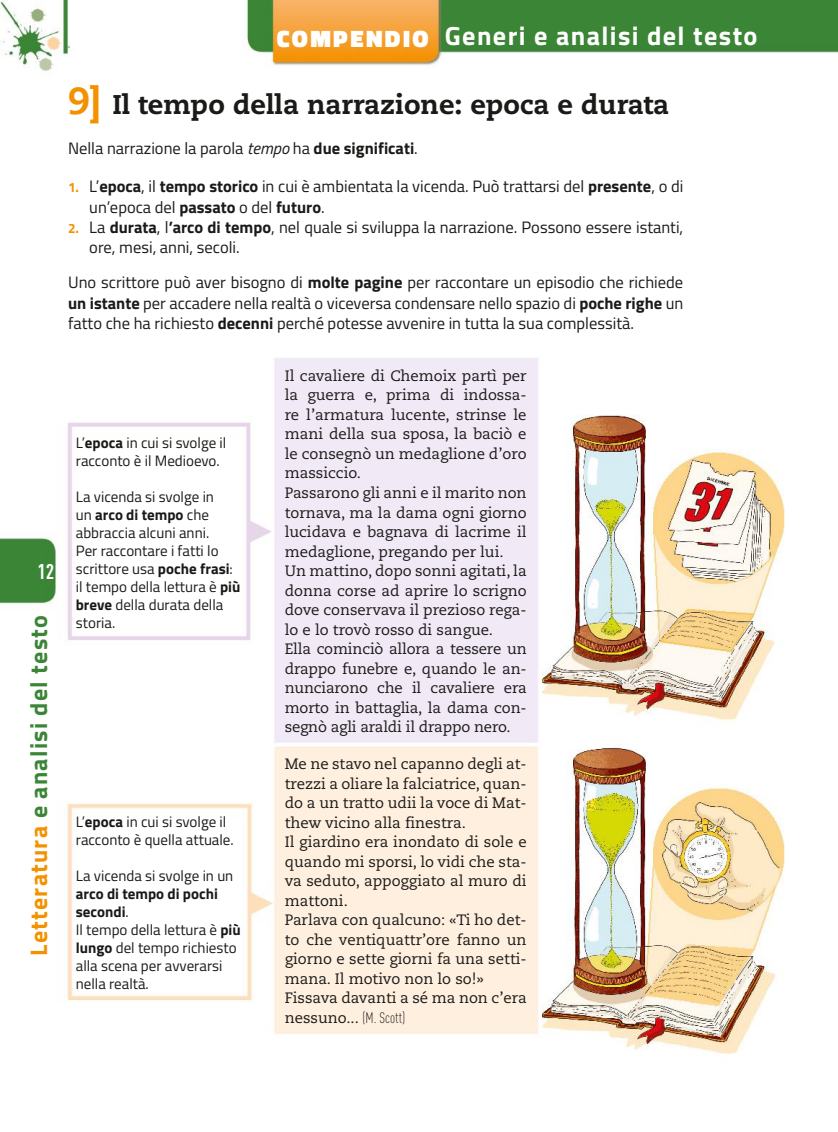
<style>
.page{position:relative;width:838px;height:1132px;background:#fff}
.page>*{position:absolute;margin:0;border:0;box-sizing:border-box;transform-origin:0 0}
.t1{font:800 27px "Caecilia LT Pro 85";color:#1a1a18}
.t2{font:700 26.25px "Titillium";letter-spacing:.05em;color:#fff}
.t3{font:700 24px "Titillium";letter-spacing:.05em;color:#3b8636}
.t4{font:700 condensed 21px "DIN Pro";color:#fff}
.t5{font:16.5px/20.2px "Titillium";color:#1a1a18}
.t6{font:15px/19.5px "Caecilia LT Pro 55 Roman";color:#1a1a18}
.t7{font:15px/18px "Titillium";color:#1a1a18}
.s1{color:#f39200}
.s2{font-size:37.5px;color:#f39200}
.s3{font-style:italic}
.s4{font-weight:700}
.s5{font-weight:700;font-size:13.5px;color:#f39200}
.s6{font-family:"DIN Pro";font-weight:300;font-stretch:condensed}
</style>
<div class="page">
<img style="left:0;top:0;width:838px;height:1055px">
<h3 class="t4" style="left:37px;top:559px;width:18px">12</h3>
<h3 class="t3" style="left:31px;top:955px;width:342px;rotate:-90deg"><span class="s1">Letteratura</span> e analisi del testo</h3>
<h2 class="t2" style="left:277px;top:27px;width:482px"><sub>COMPENDIO</sub> Generi e analisi del testo</h2>
<h1 class="t1" style="left:68px;top:93px;width:602px"><span class="s2">9]</span> Il tempo della narrazione: epoca e durata</h1>
<p class="t5" style="left:68px;top:140px;width:351px">Nella narrazione la parola <span class="s3">tempo</span> ha <span class="s4">due significati</span>.</p>
<p class="t5" style="left:89px;top:178px;width:595px;text-indent:-21px"><span class="s5">1.</span> L’<span class="s4">epoca</span>, il <span class="s4">tempo storico</span> in cui è ambientata la vicenda. Può trattarsi del <span class="s4">presente</span>, o di un’epoca del <span class="s4">passato</span> o del <span class="s4">futuro</span>.</p>
<p class="t5" style="left:89px;top:219px;width:595px;text-indent:-21px"><span class="s5">2.</span> La <span class="s4">durata</span>, l<span class="s4">’arco di tempo</span>, nel quale si sviluppa la narrazione. Possono essere istanti, ore, mesi, anni, secoli.</p>
<p class="t5" style="left:68px;top:274px;width:617px;text-align:justify">Uno scrittore può aver bisogno di <span class="s4">molte pagine</span> per raccontare un episodio che richiede <span class="s4">un istante</span> per accadere nella realtà o viceversa condensare nello spazio di <span class="s4">poche righe</span> un fatto che ha richiesto <span class="s4">decenni</span> perché potesse avvenire in tutta la sua complessità.</p>
<p class="t6" style="left:285px;top:367px;width:243px">Il cavaliere di Chemoix partì per la guerra e, prima di indossa&shy;re l’armatura lucente, strinse le mani della sua sposa, la baciò e le consegnò un medaglione d’oro massiccio.<br>Passarono gli anni e il marito non tornava, ma la dama ogni giorno lucidava e bagnava di lacrime il medaglione, pregando per lui.<br>Un mattino, dopo sonni agitati, la donna corse ad aprire lo scrigno dove conservava il prezioso rega&shy;lo e lo trovò rosso di sangue.<br>Ella cominciò allora a tessere un drappo funebre e, quando le an&shy;nunciarono che il cavaliere era morto in battaglia, la dama con&shy;segnò agli araldi il drappo nero.</p>
<p class="t6" style="left:285px;top:755px;width:243px">Me ne stavo nel capanno degli at&shy;trezzi a oliare la falciatrice, quan&shy;do a un tratto udii la voce di Mat&shy;thew vicino alla finestra.<br>Il giardino era inondato di sole e quando mi sporsi, lo vidi che sta&shy;va seduto, appoggiato al muro di mattoni.<br>Parlava con qualcuno: «Ti ho det&shy;to che ventiquattr’ore fanno un giorno e sette giorni fa una setti&shy;mana. Il motivo non lo so!»<br>Fissava davanti a sé ma non c’era nessuno... <span class="s6">(M. Scott)</span></p>
<p class="t7" style="left:76px;top:435px;width:152px">L’<span class="s4">epoca</span> in cui si svolge il racconto è il Medioevo.</p>
<p class="t7" style="left:76px;top:489px;width:166px">La vicenda si svolge in<br>un <span class="s4">arco di tempo</span> che abbraccia alcuni anni.<br>Per raccontare i fatti lo scrittore usa <span class="s4">poche frasi</span>: il tempo della lettura è <span class="s4">più breve</span> della durata della storia.</p>
<p class="t7" style="left:76px;top:814px;width:159px">L’<span class="s4">epoca</span> in cui si svolge il racconto è quella attuale.</p>
<p class="t7" style="left:76px;top:868px;width:159px">La vicenda si svolge in un</p>
<p class="t7" style="left:76px;top:886px;width:166px"><span class="s4">arco di tempo di pochi secondi</span>.<br>Il tempo della lettura è <span class="s4">più lungo</span> del tempo richiesto alla scena per avverarsi nella realtà.</p>
</div>
